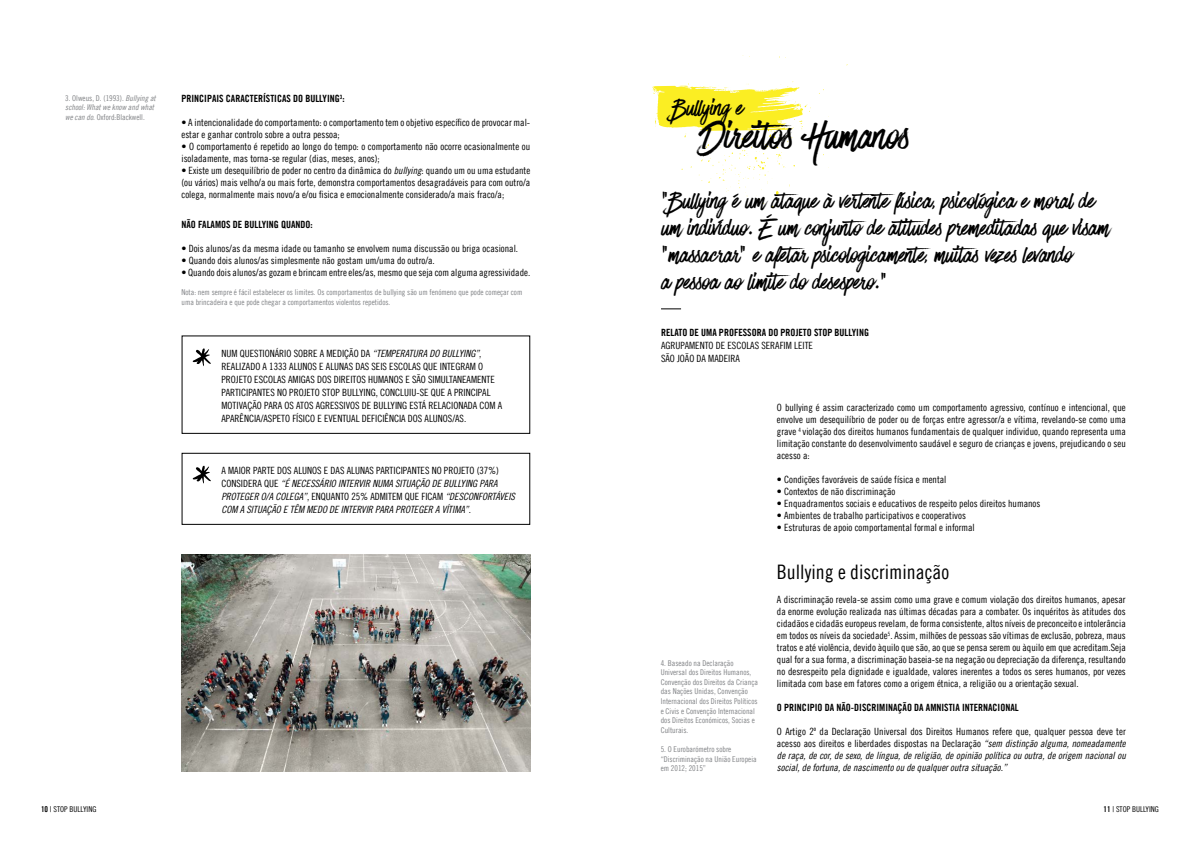
<style>
.page{position:relative;width:1191px;height:842px;background:#fff}
.page>*{position:absolute;margin:0;border:0;box-sizing:border-box;transform-origin:0 0}
.t1{font:100px "Have Heart One";color:#000}
.t2{font:45.2px "Have Heart One";color:#000}
.t3{font:27.1px/27px "Have Heart One";color:#000}
.t4{font:20px "Amnesty Trade Gothic Cn 18";color:#000}
.t5{font:10px/12px "Amnesty Trade Gothic Cn 18";color:#000}
.t6{font:10px/13px "Amnesty Trade Gothic Cn 18 Obl";color:#000}
.t7{font:10px "Amnesty Trade Gothic Bd Cn 20";color:#000}
.t8{font:8px/9.6px "Amnesty Trade Gothic Cn 18";color:#808285}
.t9{font:8px "Amnesty Trade Gothic Cn 18";color:#000}
.t10{font:8px "Amnesty Trade Gothic Cn 18 Obl";color:#808285}
.s1{font-family:"Amnesty Trade Gothic Cn 18 Obl"}
.s2{font-family:"Amnesty Trade Gothic Cn 18"}
.s3{font-family:"Amnesty Trade Gothic Bd Cn 20"}
</style>
<div class="page">
<svg style="left:652px;top:55px;width:195px;height:152px"></svg>
<svg style="left:661px;top:309px;width:20px;height:1px"></svg>
<div style="left:182px;top:336px;width:348px;height:98px;border:1px solid #000"></div>
<div style="left:182px;top:453px;width:348px;height:72px;border:1px solid #000"></div>
<img style="left:181px;top:555px;width:349px;height:216px">
<p class="t8" style="left:65px;top:93px;width:93px">3. Olweus, D. (1993). <span class="s1">Bullying at</span></p>
<p class="t10" style="left:65px;top:103px;width:91px">school: What we know and what</p>
<p class="t8" style="left:65px;top:112px;width:81px"><span class="s1">we can do</span>. Oxford:Blackwell.</p>
<p class="t7" style="left:181px;top:92px;width:165px">PRINCIPAIS CARACTERÍSTICAS DO BULLYING <sup>3</sup>:</p>
<p class="t5" style="left:181px;top:116px;width:350px">• A intencionalidade do comportamento: o comportamento tem o objetivo específico de provocar mal&shy;estar e ganhar controlo sobre a outra pessoa;</p>
<p class="t5" style="left:181px;top:140px;width:350px">• O comportamento é repetido ao longo do tempo: o comportamento não ocorre ocasionalmente ou isoladamente, mas torna-se regular (dias, meses, anos);</p>
<p class="t5" style="left:181px;top:164px;width:350px;text-align:justify">• Existe um desequilíbrio de poder no centro da dinâmica do <span class="s1">bullying</span>: quando um ou uma estudante (ou vários) mais velho/a ou mais forte, demonstra comportamentos desagradáveis para com outro/a colega, normalmente mais novo/a e/ou fisica e emocionalmente considerado/a mais fraco/a;</p>
<p class="t7" style="left:181px;top:218px;width:133px">NÃO FALAMOS DE BULLYING QUANDO:</p>
<p class="t5" style="left:181px;top:242px;width:338px">• Dois alunos/as da mesma idade ou tamanho se envolvem numa discussão ou briga ocasional.</p>
<p class="t5" style="left:181px;top:254px;width:255px">• Quando dois alunos/as simplesmente não gostam um/uma do outro/a.</p>
<p class="t5" style="left:181px;top:266px;width:350px">• Quando dois alunos/as gozam e brincam entre eles/as, mesmo que seja com alguma agressividade.</p>
<p class="t8" style="left:181px;top:288px;width:342px">Nota: nem sempre é fácil estabelecer os limites. Os comportamentos de bullying são um fenómeno que pode começar com uma brincadeira e que pode chegar a comportamentos violentos repetidos.</p>
<h3 class="t3" style="left:671px;top:97px;width:72px">Bullying e</h3>
<h2 class="t2" style="left:697px;top:111px;width:212px">Direitos Humanos</h2>
<h3 class="t3" style="left:661px;top:190px;width:449px">“Bullying é um ataque à vertente física, psicológica e moral de um indivíduo. É um conjunto de atitudes premeditadas que visam “massacrar” e afetar psicologicamente, muitas vezes levando<br>a pessoa ao limite do desespero.”</h3>
<h1 class="t1" style="left:191px;top:326px;width:21px">*</h1>
<h1 class="t1" style="left:191px;top:444px;width:21px">*</h1>
<p class="t7" style="left:661px;top:326px;width:208px">RELATO DE UMA PROFESSORA DO PROJETO STOP BULLYING</p>
<p class="t5" style="left:661px;top:339px;width:152px;line-height:13px">Ag rupamento de Escolas Serafim Leite<br>São João da Madeira</p>
<p class="t5" style="left:221px;top:346px;width:274px;line-height:13px">Num questionário sobre a medição da <span class="s1">“Temperatura do bullying”</span>, realizado a 1333 alunos e alunas das seis Escolas que integ ram o projeto escolas Amigas dos Direitos Humanos e são simultaneamente participantes no projeto Stop Bullying, concluiu-se que a principal motivação para</p>
<p class="t5" style="left:284px;top:399px;width:95px">os atos agressivos de bull</p>
<p class="t5" style="left:390px;top:399px;width:96px">ying está relacionada com</p>
<p class="t5" style="left:498px;top:399px;width:6px">a</p>
<p class="t5" style="left:221px;top:412px;width:6px">apar</p>
<p class="t5" style="left:240px;top:412px;width:228px">ência/aspeto físico e eventual deficiência dos alunos/as.</p>
<p class="t5" style="left:777px;top:401px;width:350px;text-align:justify">O bullying é assim caracterizado como um comportamento agressivo, contínuo e intencional, que envolve um desequilíbrio de poder ou de forças entre agressor/a e vítima, revelando-se como uma grave <sup>4</sup> violação dos direitos humanos fundamentais de qualquer individuo, quando representa uma limitação constante do desenvolvimento saudável e seguro de crianças e jovens, prejudicando o seu acesso a:</p>
<p class="t5" style="left:777px;top:473px;width:171px">• Condições favoráveis de saúde física e mental</p>
<p class="t5" style="left:777px;top:485px;width:120px">• Contextos de não discriminação</p>
<p class="t5" style="left:777px;top:497px;width:265px">• Enquadramentos sociais e educativos de respeito pelos direitos humanos</p>
<p class="t5" style="left:777px;top:509px;width:190px">• Ambientes de trabalho participativos e cooperativos</p>
<p class="t5" style="left:777px;top:521px;width:199px">• Estruturas de apoio comportamental formal e informal</p>
<h3 class="t4" style="left:777px;top:560px;width:174px">Bullying e discriminação</h3>
<p class="t5" style="left:777px;top:593px;width:350px;text-align:justify">A discriminação revela-se assim como uma grave e comum violação dos direitos humanos, apesar da enorme evolução realizada nas últimas décadas para a combater. Os inquéritos às atitudes dos cidadãos e cidadãs europeus revelam, de forma consistente, altos níveis de preconceito e intolerância em todos os níveis da sociedade<sup>5</sup>. Assim, milhões de pessoas são vítimas de exclusão, pobreza, maus tratos e até violência, devido àquilo que são, ao que se pensa serem ou àquilo em que acreditam.Seja qual for a sua forma, a discriminação baseia-se na negação ou depreciação da diferença, resultando no desrespeito pela dignidade e igualdade, valores inerentes a todos os seres humanos, por vezes limitada com base em fatores como a origem étnica, a religião ou a orientação sexual.</p>
<p class="t7" style="left:777px;top:701px;width:243px">O PRINCIPIO DA NÃO-DISCRIMINAÇÃO DA AMNISTIA INTERNACIONAL</p>
<p class="t5" style="left:777px;top:725px;width:351px">O Artigo 2º da Declaração Universal dos Direitos Humanos refere que, qualquer pessoa deve ter acesso aos direitos e liberdades dispostas na Declaração <span class="s1">“sem distinção alguma, nomeadamente</span></p>
<p class="t6" style="left:777px;top:749px;width:351px;line-height:12px">de raça, de cor, de sexo, de língua, de religião, de opinião política ou outra, de origem nacional ou social, de fortuna, de nascimento ou de qualquer outra situação.”</p>
<p class="t5" style="left:221px;top:464px;width:279px">A maior parte dos alunos e das alunas participantes no projeto (37%)</p>
<p class="t6" style="left:221px;top:477px;width:294px"><span class="s2">considera que</span> “é necessário intervir numa situação de bullying para proteger o/A colega”<span class="s2">, enquanto 25% admitem que ficam</span> “desconfortáveis com a situação e têm medo de intervir para proteger a vítima”<span class="s2">.</span></p>
<p class="t8" style="left:660px;top:658px;width:99px">4. Baseado na Declaração<br>Universal dos Direitos Humanos,<br>Convenção dos Direitos da Criança das Nações Unidas, Convenção<br>Internacional dos Direitos Políticos e Civis e Convenção Internacional dos Direitos Económicos, Socias e<br>Culturais.</p>
<p class="t8" style="left:660px;top:744px;width:97px">5. O Eurobarómetro sobre “Discriminação na União Europeia em 2012; 2015”</p>
<p class="t9" style="left:41px;top:804px;width:57px"><span class="s3">10</span> | STOP BULLYING</p>
<p class="t9" style="left:1103px;top:804px;width:57px"><span class="s3">11</span> | STOP BULLYING</p>
</div>
